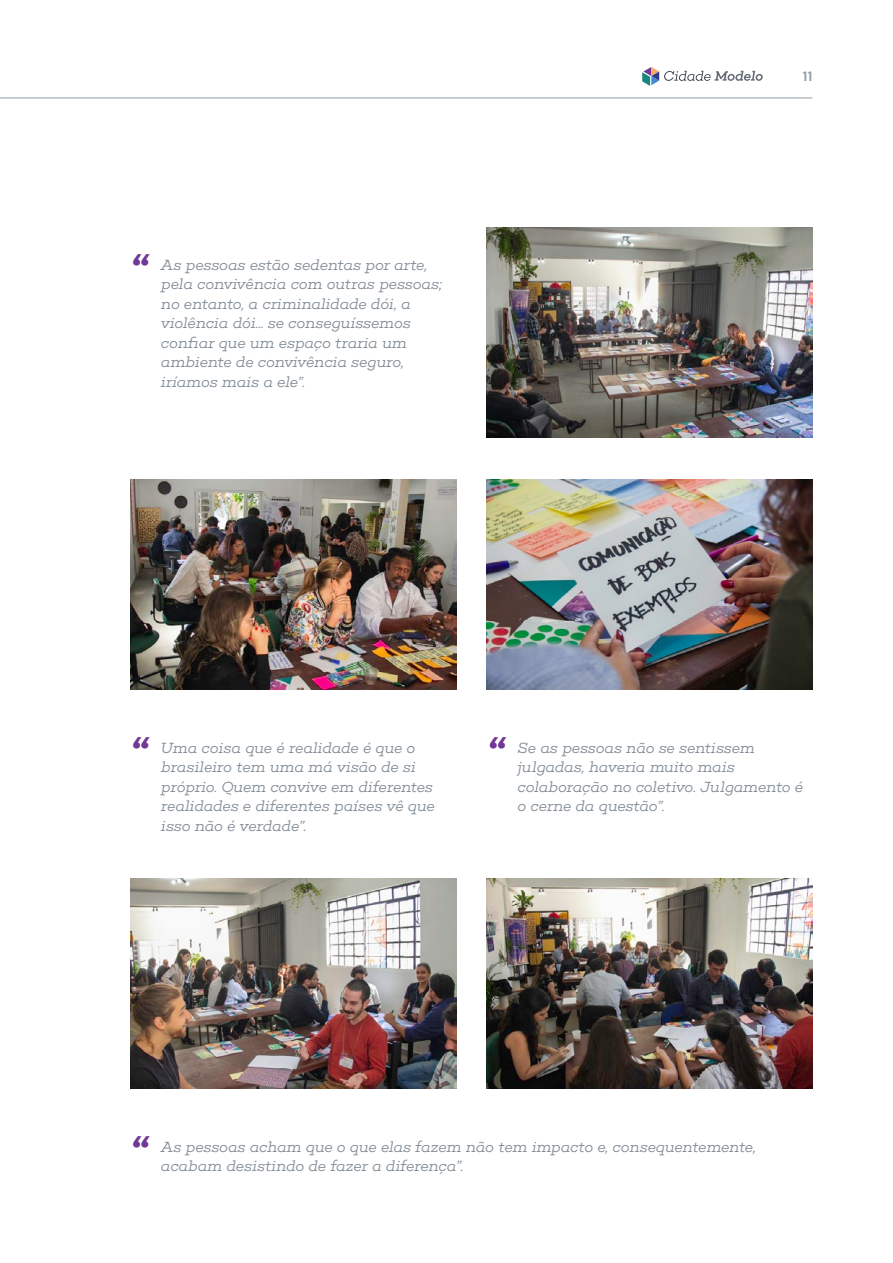
<style>
.page{position:relative;width:893px;height:1263px;background:#fff}
.page>*{position:absolute;margin:0;border:0;box-sizing:border-box;transform-origin:0 0}
.Subtítulo_02{font:italic 500 45px "Choplin";color:#713896}
.Subtítulo_02-2{font:italic 300 15px/19.5px "Choplin";letter-spacing:-.025em;color:#818c96}
.t1{font:500 13.5px "Geomanist";color:#93a1ab}
</style>
<div class="page">
<hr style="left:0;top:97px;width:812px;height:2px;background:#b7bfc6">
<svg style="left:642px;top:67px;width:121px;height:19px"></svg>
<img style="left:487px;top:228px;width:325px;height:210px">
<img style="left:130px;top:879px;width:326px;height:210px">
<img style="left:487px;top:879px;width:325px;height:210px">
<img style="left:130px;top:480px;width:326px;height:210px">
<img style="left:487px;top:480px;width:325px;height:210px">
<p class="Subtítulo_02" style="left:130px;top:243px;width:19px">“</p>
<p class="Subtítulo_02-2" style="left:161px;top:255px;width:283px">As pessoas estão sedentas por arte, pela convivência com outras pessoas; no entanto, a criminalidade dói, a violência dói... se conseguíssemos confiar que um espaço traria um ambiente de convivência seguro, iríamos mais a ele”.</p>
<p class="t1" style="left:803px;top:67px;width:11px">11</p>
<p class="Subtítulo_02" style="left:130px;top:726px;width:19px">“</p>
<p class="Subtítulo_02-2" style="left:161px;top:738px;width:275px">Uma coisa que é realidade é que o brasileiro tem uma má visão de si próprio. Quem convive em diferentes realidades e diferentes países vê que isso não é verdade”.</p>
<p class="Subtítulo_02" style="left:487px;top:726px;width:19px">“</p>
<p class="Subtítulo_02-2" style="left:517px;top:738px;width:287px">Se as pessoas não se sentissem julgadas, haveria muito mais colaboração no coletivo. Julgamento é o cerne da questão”.</p>
<p class="Subtítulo_02" style="left:130px;top:1125px;width:19px">“</p>
<p class="Subtítulo_02-2" style="left:161px;top:1137px;width:597px">As pessoas acham que o que elas fazem não tem impacto e, consequentemente, acabam desistindo de fazer a diferença”.</p>
</div>
